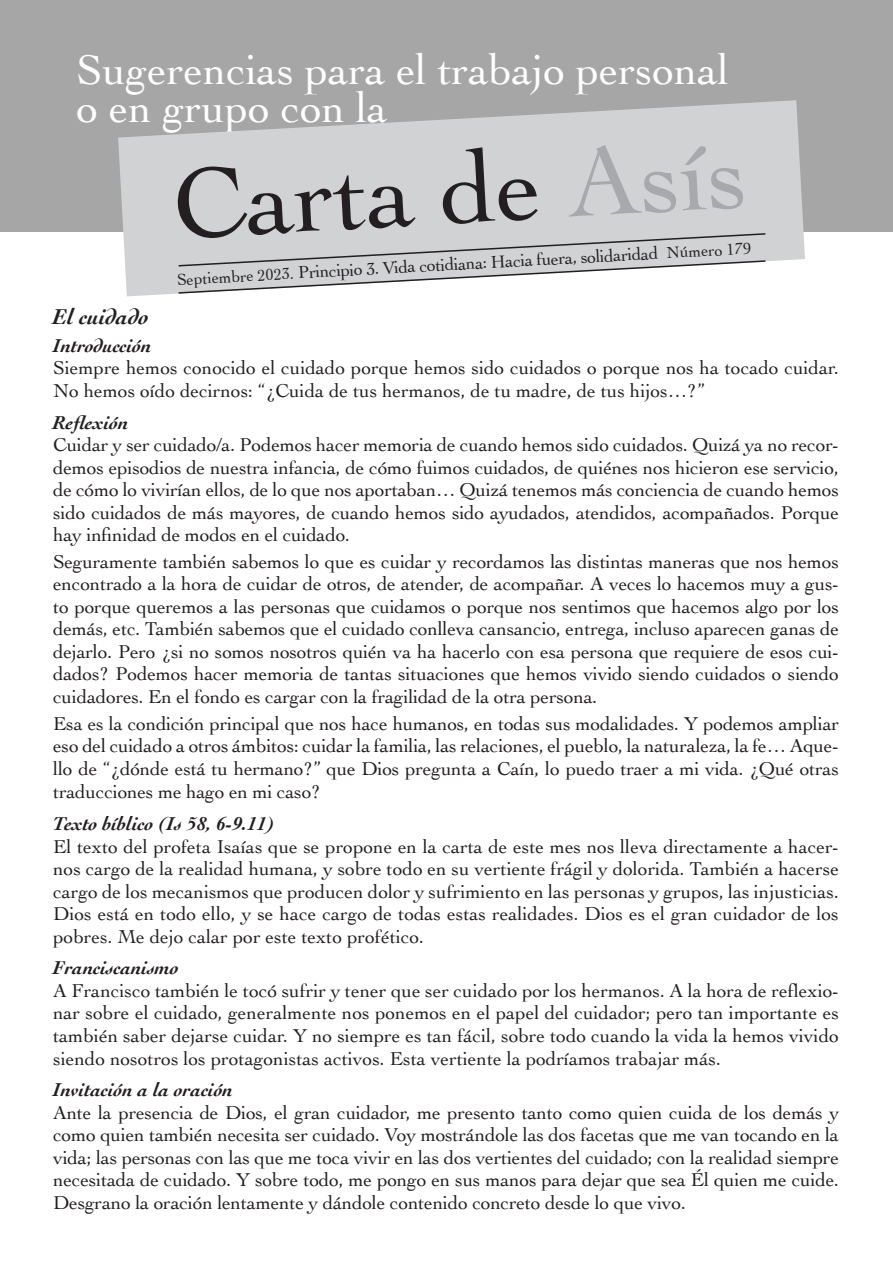
<style>
.page{position:relative;width:893px;height:1263px;background:#fff}
.page>*{position:absolute;margin:0;border:0;box-sizing:border-box;transform-origin:0 0}
.t1{font:103.5px "Cochin";color:#231f20}
.t2{font:43.5px/37.5px "Cochin";color:#fff}
.t3{font:italic 700 22.5px "Cochin";color:#231f20}
.t4{font:19.5px/22.5px "Cochin";color:#231f20;text-align:justify}
.t5{font:italic 700 19.5px "Cochin";color:#231f20}
.t6{font:18px "Cochin";color:#231f20}
.s1{color:#a8a9ad}
.s2{font-size:16.5px}
</style>
<div class="page">
<div style="left:0;top:0;width:893px;height:232px;background:#a6a6a7"></div>
<svg style="left:118px;top:100px;width:687px;height:196px;fill:#d1d2d4"></svg>
<svg style="left:177px;top:232px;width:590px;height:62px"></svg>
<h2 class="t2" style="left:77px;top:49px;width:654px">Sugerencias para el trabajo personal o en grupo con la</h2>
<h1 class="t1" style="left:169px;top:134px;width:577px;rotate:-3deg">Carta de <span class="s1">Asís</span></h1>
<p class="t6" style="left:176px;top:266px;width:577px;rotate:-3deg"><span class="s2">Septiembre 2023.</span> Principio 3. Vida cotidiana: Hacia fuera, solidaridad <span class="s2">Número 179</span></p>
<p class="t3" style="left:53px;top:302px;width:97px">El cuidado</p>
<p class="t5" style="left:53px;top:332px;width:100px">Introducción</p>
<p class="t4" style="left:53px;top:356px;width:787px">Siempre hemos conocido el cuidado porque hemos sido cuidados o porque nos ha tocado cuidar.<br>No hemos oído decirnos: “¿Cuida de tus hermanos, de tu madre, de tus hijos…?”</p>
<p class="t5" style="left:53px;top:409px;width:77px">Reflexión</p>
<p class="t4" style="left:53px;top:433px;width:787px">Cuidar y ser cuidado/a. Podemos hacer memoria de cuando hemos sido cuidados. Quizá ya no recor&shy;demos episodios de nuestra infancia, de cómo fuimos cuidados, de quiénes nos hicieron ese servicio, de cómo lo vivirían ellos, de lo que nos aportaban… Quizá tenemos más conciencia de cuando hemos sido cuidados de más mayores, de cuando hemos sido ayudados, atendidos, acompañados. Porque hay infinidad de modos en el cuidado.</p>
<p class="t4" style="left:53px;top:549px;width:787px">Seguramente también sabemos lo que es cuidar y recordamos las distintas maneras que nos hemos encontrado a la hora de cuidar de otros, de atender, de acompañar. A veces lo hacemos muy a gus&shy;to porque queremos a las personas que cuidamos o porque nos sentimos que hacemos algo por los demás, etc. También sabemos que el cuidado conlleva cansancio, entrega, incluso aparecen ganas de dejarlo. Pero ¿si no somos nosotros quién va ha hacerlo con esa persona que requiere de esos cui&shy;dados? Podemos hacer memoria de tantas situaciones que hemos vivido siendo cuidados o siendo cuidadores. En el fondo es cargar con la fragilidad de la otra persona.</p>
<p class="t4" style="left:53px;top:711px;width:787px">Esa es la condición principal que nos hace humanos, en todas sus modalidades. Y podemos ampliar eso del cuidado a otros ámbitos: cuidar la familia, las relaciones, el pueblo, la naturaleza, la fe… Aque&shy;llo de “¿dónde está tu hermano?” que Dios pregunta a Caín, lo puedo traer a mi vida. ¿Qué otras traducciones me hago en mi caso?</p>
<p class="t5" style="left:53px;top:810px;width:224px">Texto bíblico (Is 58, 6-9.11)</p>
<p class="t4" style="left:53px;top:834px;width:787px">El texto del profeta Isaías que se propone en la carta de este mes nos lleva directamente a hacer&shy;nos cargo de la realidad humana, y sobre todo en su vertiente frágil y dolorida. También a hacerse cargo de los mecanismos que producen dolor y sufrimiento en las personas y grupos, las injusticias.<br>Dios está en todo ello, y se hace cargo de todas estas realidades. Dios es el gran cuidador de los pobres. Me dejo calar por este texto profético.</p>
<p class="t5" style="left:53px;top:955px;width:127px">Franciscanismo</p>
<p class="t4" style="left:53px;top:978px;width:787px">A Francisco también le tocó sufrir y tener que ser cuidado por los hermanos. A la hora de reflexio&shy;nar sobre el cuidado, generalmente nos ponemos en el papel del cuidador; pero tan importante es también saber dejarse cuidar. Y no siempre es tan fácil, sobre todo cuando la vida la hemos vivido siendo nosotros los protagonistas activos. Esta vertiente la podríamos trabajar más.</p>
<p class="t5" style="left:53px;top:1077px;width:181px">Invitación a la oración</p>
<p class="t4" style="left:53px;top:1100px;width:787px">Ante la presencia de Dios, el gran cuidador, me presento tanto como quien cuida de los demás y como quien también necesita ser cuidado. Voy mostrándole las dos facetas que me van tocando en la vida; las personas con las que me toca vivir en las dos vertientes del cuidado; con la realidad siempre necesitada de cuidado. Y sobre todo, me pongo en sus manos para dejar que sea Él quien me cuide.<br>Desgrano la oración lentamente y dándole contenido concreto desde lo que vivo.</p>
</div>
